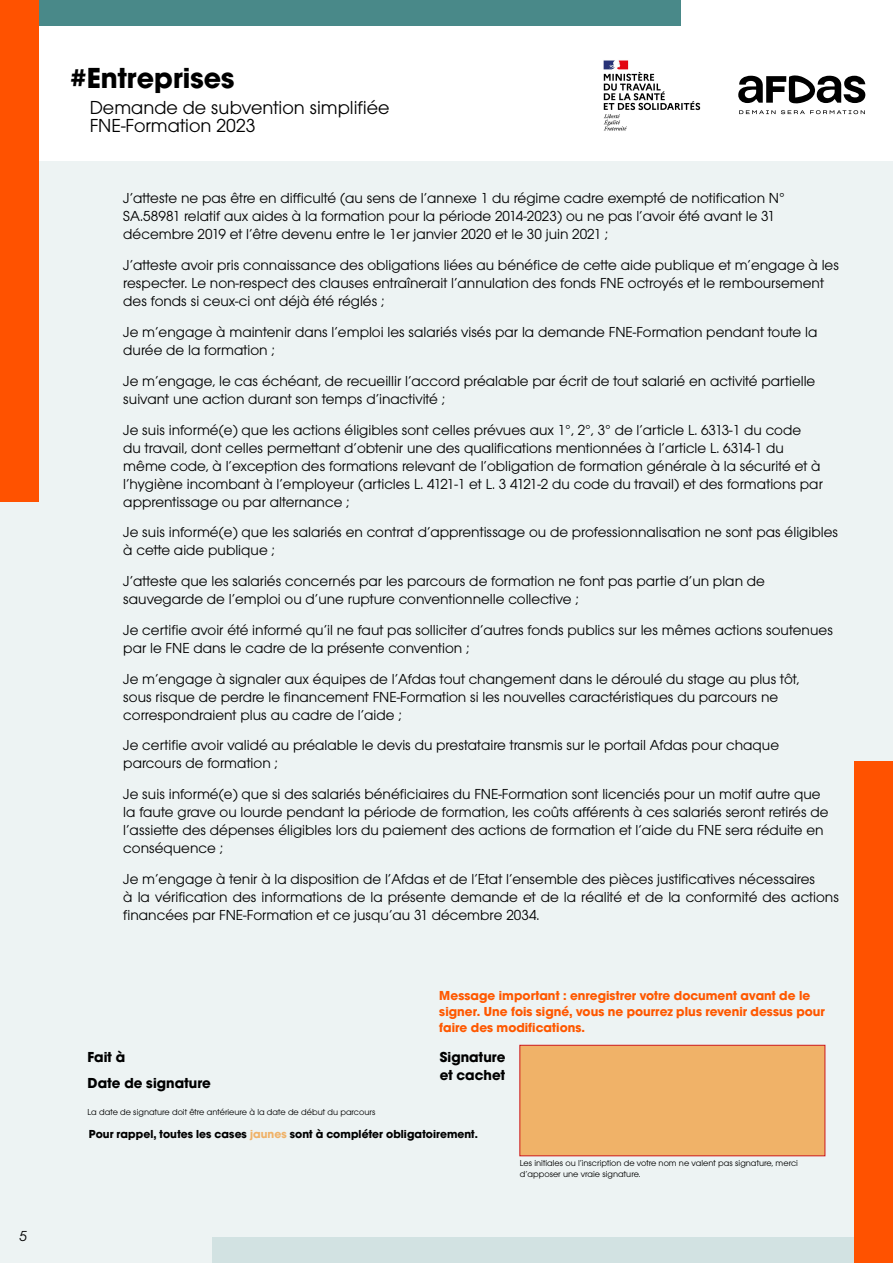
<style>
.page{position:relative;width:893px;height:1263px;background:#fff}
.page>*{position:absolute;margin:0;border:0;box-sizing:border-box;transform-origin:0 0}
.t1{font:700 30px "Avalon";color:#000}
.t2{font:19.5px/18px "Avalon";color:#000}
.t3{font:15px/18px "Avalon";color:#000}
.t4{font:700 15px/26.5px "Avalon";color:#000}
.t5{font:italic 15px "Avalon";color:#000}
.t6{font:700 13.5px/16.2px "Avalon";color:#ff5800}
.t7{font:700 12px "Avalon";color:#000}
.t8{font:9px/10.8px "Avalon";color:#000}
.s1{color:#f0b268}
</style>
<div class="page">
<div style="left:0;top:162px;width:893px;height:1101px;background:#edf3f3"></div>
<div style="left:0;top:0;width:680px;height:26px;background:#498989"></div>
<div style="left:0;top:0;width:38px;height:502px;background:#ff5200"></div>
<div style="left:213px;top:1237px;width:680px;height:26px;background:#d2e2e2"></div>
<div style="left:855px;top:761px;width:38px;height:502px;background:#ff5200"></div>
<svg style="left:738px;top:75px;width:127px;height:29px"></svg>
<svg style="left:739px;top:110px;width:36px;height:4px"></svg>
<svg style="left:781px;top:110px;width:84px;height:4px"></svg>
<div style="left:519px;top:1045px;width:306px;height:111px;background:#f0b268;border:1px solid #cd1719"></div>
<img style="left:603px;top:60px;width:98px;height:71px">
<p class="t5" style="left:20px;top:1227px;width:9px">5</p>
<h1 class="t1" style="left:70px;top:60px;width:166px">#Entreprises</h1>
<h2 class="t2" style="left:90px;top:99px;width:301px">Demande de subvention simplifiée<br>FNE-Formation 2023</h2>
<p class="t3" style="left:123px;top:189px;width:663px">J’atteste ne pas être en difficulté (au sens de l’annexe 1 du régime cadre exempté de notification N°<br>SA.58981 relatif aux aides à la formation pour la période 2014-2023) ou ne pas l’avoir été avant le 31 décembre 2019 et l’être devenu entre le 1er janvier 2020 et le 30 juin 2021 ;</p>
<p class="t3" style="left:123px;top:256px;width:717px">J’atteste avoir pris connaissance des obligations liées au bénéfice de cette aide publique et m’engage à les respecter. Le non-respect des clauses entraînerait l’annulation des fonds FNE octroyés et le remboursement des fonds si ceux-ci ont déjà été réglés ;</p>
<p class="t3" style="left:123px;top:323px;width:696px">Je m’engage à maintenir dans l’emploi les salariés visés par la demande FNE-Formation pendant toute la durée de la formation ;</p>
<p class="t3" style="left:123px;top:372px;width:694px">Je m’engage, le cas échéant, de recueillir l’accord préalable par écrit de tout salarié en activité partielle suivant une action durant son temps d’inactivité ;</p>
<p class="t3" style="left:123px;top:420px;width:701px">Je suis informé(e) que les actions éligibles sont celles prévues aux 1°, 2°, 3° de l’article L. 6313-1 du code<br>du travail, dont celles permettant d’obtenir une des qualifications mentionnées à l’article L. 6314-1 du même code, à l’exception des formations relevant de l’obligation de formation générale à la sécurité et à l’hygiène incombant à l’employeur (articles L. 4121-1 et L. 3 4121-2 du code du travail) et des formations par apprentissage ou par alternance ;</p>
<p class="t3" style="left:123px;top:523px;width:716px">Je suis informé(e) que les salariés en contrat d’apprentissage ou de professionnalisation ne sont pas éligibles à cette aide publique ;</p>
<p class="t3" style="left:123px;top:572px;width:643px">J’atteste que les salariés concernés par les parcours de formation ne font pas partie d’un plan de sauvegarde de l’emploi ou d’une rupture conventionnelle collective ;</p>
<p class="t3" style="left:123px;top:621px;width:711px">Je certifie avoir été informé qu’il ne faut pas solliciter d’autres fonds publics sur les mêmes actions soutenues par le FNE dans le cadre de la présente convention ;</p>
<p class="t3" style="left:123px;top:669px;width:678px">Je m’engage à signaler aux équipes de l’Afdas tout changement dans le déroulé du stage au plus tôt, sous risque de perdre le financement FNE-Formation si les nouvelles caractéristiques du parcours ne correspondraient plus au cadre de l’aide ;</p>
<p class="t3" style="left:123px;top:736px;width:657px">Je certifie avoir validé au préalable le devis du prestataire transmis sur le portail Afdas pour chaque parcours de formation ;</p>
<p class="t3" style="left:123px;top:785px;width:707px">Je suis informé(e) que si des salariés bénéficiaires du FNE-Formation sont licenciés pour un motif autre que la faute grave ou lourde pendant la période de formation, les coûts afférents à ces salariés seront retirés de l’assiette des dépenses éligibles lors du paiement des actions de formation et l’aide du FNE sera réduite en conséquence ;</p>
<p class="t3" style="left:123px;top:870px;width:717px">Je m’engage à tenir à la disposition de l’Afdas et de l’Etat l’ensemble des pièces justificatives nécessaires<br>à la vérification des informations de la présente demande et de la réalité et de la conformité des actions financées par FNE-Formation et ce jusqu’au 31 décembre 2034.</p>
<p class="t4" style="left:88px;top:1043px;width:125px">Fait à<br>Date de signature</p>
<p class="t8" style="left:88px;top:1106px;width:289px">La date de signature doit être antérieure à la date de début du parcours</p>
<p class="t6" style="left:439px;top:987px;width:387px">Message important : enregistrer votre document avant de le signer. Une fois signé, vous ne pourrez plus revenir dessus pour faire des modifications.</p>
<p class="t4" style="left:440px;top:1047px;width:67px;line-height:18px">Signature et cachet</p>
<p class="t7" style="left:89px;top:1127px;width:390px">Pour rappel, toutes les cases <span class="s1">jaunes</span> sont à compléter obligatoirement.</p>
<p class="t8" style="left:520px;top:1158px;width:280px">Les initiales ou l’inscription de votre nom ne valent pas signature, merci d’apposer une vraie signature.</p>
</div>
